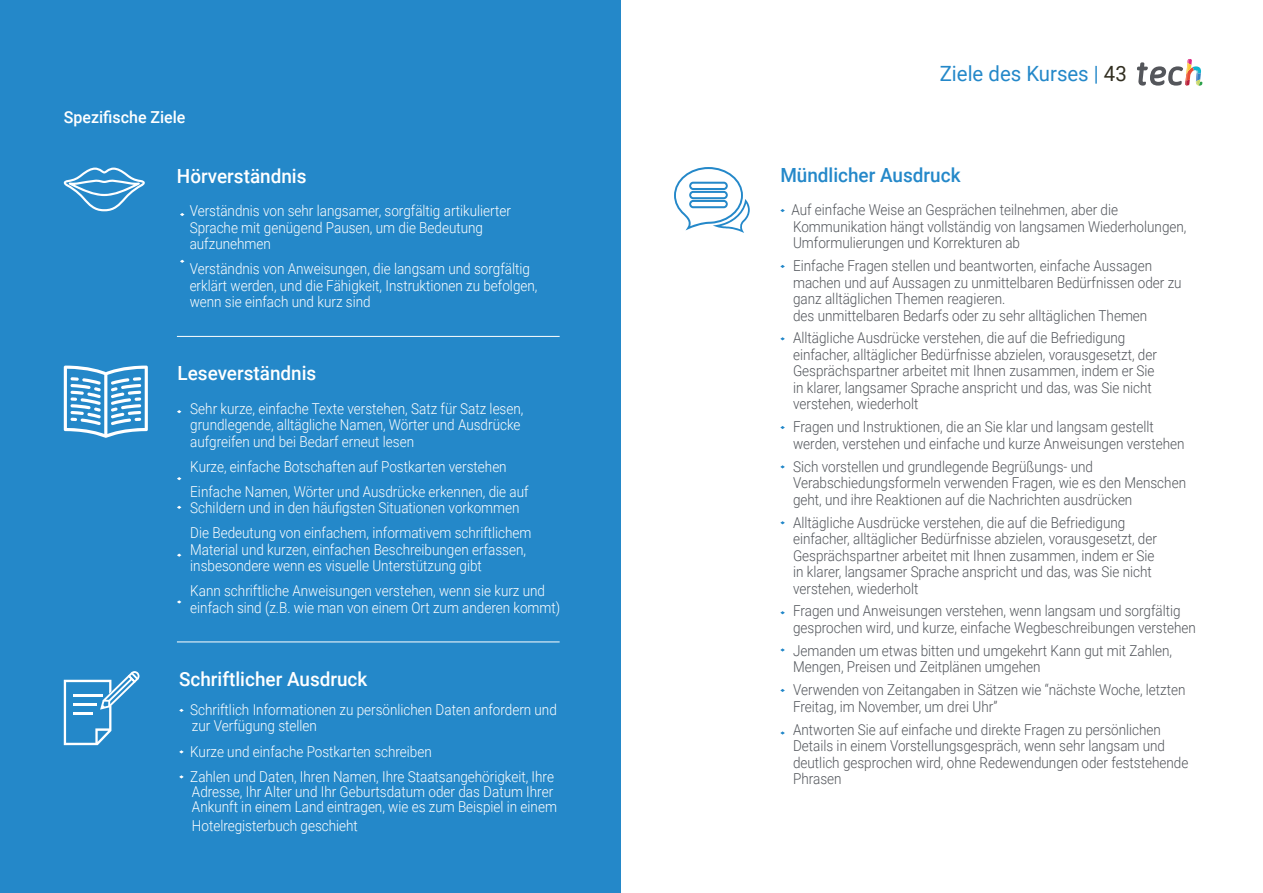
<style>
.page{position:relative;width:1263px;height:893px;background:#fff}
.page>*{position:absolute;margin:0;border:0;box-sizing:border-box;transform-origin:0 0}
.t1{font:21px "Roboto";color:#2488c9}
.t2{font:500 19.5px "Roboto";color:#fff}
.t3{font:500 19.5px "Roboto";color:#2488c9}
.t4{font:500 16.5px "Roboto";color:#fff}
.t5{font:300 15px/16.5px "Roboto";color:#52555b;scale:.9 1}
.t6{font:300 15px/16.5px "Roboto";color:#fff;scale:.9 1}
.s1{color:#312e20}
</style>
<div class="page">
<svg style="left:1137px;top:59px;width:65px;height:27px"></svg>
<svg style="left:780px;top:337px;width:5px;height:3px"></svg>
<svg style="left:780px;top:465px;width:5px;height:3px"></svg>
<svg style="left:780px;top:521px;width:5px;height:3px"></svg>
<svg style="left:780px;top:611px;width:5px;height:3px"></svg>
<svg style="left:780px;top:648px;width:5px;height:4px"></svg>
<svg style="left:780px;top:731px;width:5px;height:4px"></svg>
<div style="left:0;top:0;width:621px;height:893px;background:#2488c9"></div>
<svg style="left:64px;top:168px;width:81px;height:43px"></svg>
<svg style="left:674px;top:167px;width:76px;height:66px"></svg>
<svg style="left:64px;top:366px;width:84px;height:72px"></svg>
<hr style="left:177px;top:336px;width:383px;height:1px;background:#fff">
<hr style="left:177px;top:642px;width:383px;height:1px;background:#fff">
<svg style="left:64px;top:671px;width:76px;height:74px"></svg>
<hr style="left:73px;top:712px;width:20px;height:3px;background:#fff">
<hr style="left:73px;top:694px;width:29px;height:2px;background:#fff">
<hr style="left:73px;top:703px;width:23px;height:2px;background:#fff">
<svg style="left:179px;top:750px;width:5px;height:3px"></svg>
<svg style="left:179px;top:775px;width:5px;height:3px"></svg>
<svg style="left:177px;top:600px;width:4px;height:4px"></svg>
<p class="t4" style="left:64px;top:106px;width:123px">Spezifische Ziele</p>
<h2 class="t2" style="left:177px;top:162px;width:131px">Hörverständnis</h2>
<p class="t6" style="left:190px;top:202px;width:358px">Verständnis von sehr langsamer, sorgfältig artikulierter<br>Sprache mit genügend Pausen, um die Bedeutung aufzunehmen</p>
<p class="t6" style="left:190px;top:260px;width:388px">Verständnis von Anweisungen, die langsam und sorgfältig erklärt werden, und die Fähigkeit, Instruktionen zu befolgen, wenn sie einfach und kurz sind</p>
<h2 class="t2" style="left:178px;top:360px;width:140px">Leseverständnis</h2>
<p class="t6" style="left:190px;top:400px;width:372px">Sehr kurze, einfache Texte verstehen, Satz für Satz lesen, grundlegende, alltägliche Namen, Wörter und Ausdrücke aufgreifen und bei Bedarf erneut lesen</p>
<p class="t6" style="left:190px;top:453px;width:377px;line-height:25px">Kurze, einfache Botschaften auf Postkarten verstehen<br>Einfache Namen, Wörter und Ausdrücke erkennen, die auf</p>
<p class="t6" style="left:190px;top:495px;width:381px;line-height:25px">Schildern und in den häufigsten Situationen vorkommen<br>Die Bedeutung von einfachem, informativem schriftlichem</p>
<p class="t6" style="left:190px;top:541px;width:374px">Material und kurzen, einfachen Beschreibungen erfassen, insbesondere wenn es visuelle Unterstützung gibt</p>
<p class="t6" style="left:190px;top:582px;width:413px">Kann schriftliche Anweisungen verstehen, wenn sie kurz und einfach sind (z.B. wie man von einem Ort zum anderen kommt)</p>
<h2 class="t2" style="left:179px;top:665px;width:190px">Schriftlicher Ausdruck</h2>
<p class="t6" style="left:190px;top:701px;width:409px">Schriftlich Informationen zu persönlichen Daten anfordern und zur Verfügung stellen</p>
<p class="t6" style="left:190px;top:738px;width:406px;line-height:25px">Kurze und einfache Postkarten schreiben<br>Zahlen und Daten, Ihren Namen, Ihre Staatsangehörigkeit, Ihre</p>
<p class="t6" style="left:192px;top:783px;width:407px;line-height:15px">Adresse, Ihr Alter und Ihr Geburtsdatum oder das Datum Ihrer<br>Ankunft in einem Land eintragen, wie es zum Beispiel in einem</p>
<p class="t6" style="left:192px;top:817px;width:186px">Hotelregisterbuch geschieht</p>
<h1 class="t1" style="left:940px;top:59px;width:189px">Ziele des Kurses | <span class="s1">43</span></h1>
<h2 class="t3" style="left:780px;top:161px;width:182px">Mündlicher Ausdruck</h2>
<p class="t5" style="left:791px;top:201px;width:440px">Auf einfache Weise an Gesprächen teilnehmen, aber die<br>Kommunikation hängt vollständig von langsamen Wiederholungen,<br>Umformulierungen und Korrekturen ab</p>
<p class="t5" style="left:793px;top:257px;width:433px">Einfache Fragen stellen und beantworten, einfache Aussagen machen und auf Aussagen zu unmittelbaren Bedürfnissen oder zu ganz alltäglichen Themen reagieren.<br>des unmittelbaren Bedarfs oder zu sehr alltäglichen Themen</p>
<p class="t5" style="left:793px;top:329px;width:406px">Alltägliche Ausdrücke verstehen, die auf die Befriedigung einfacher, alltäglicher Bedürfnisse abzielen, vorausgesetzt, der Gesprächspartner arbeitet mit Ihnen zusammen, indem er Sie in klarer, langsamer Sprache anspricht und das, was Sie nicht verstehen, wiederholt</p>
<p class="t5" style="left:793px;top:418px;width:436px">Fragen und Instruktionen, die an Sie klar und langsam gestellt werden, verstehen und einfache und kurze Anweisungen verstehen</p>
<p class="t5" style="left:793px;top:458px;width:438px">Sich vorstellen und grundlegende Begrüßungs- und<br>Verabschiedungsformeln verwenden Fragen, wie es den Menschen geht, und ihre Reaktionen auf die Nachrichten ausdrücken</p>
<p class="t5" style="left:793px;top:513px;width:406px">Alltägliche Ausdrücke verstehen, die auf die Befriedigung einfacher, alltäglicher Bedürfnisse abzielen, vorausgesetzt, der Gesprächspartner arbeitet mit Ihnen zusammen, indem er Sie in klarer, langsamer Sprache anspricht und das, was Sie nicht verstehen, wiederholt</p>
<p class="t5" style="left:793px;top:602px;width:449px">Fragen und Anweisungen verstehen, wenn langsam und sorgfältig gesprochen wird, und kurze, einfache Wegbeschreibungen verstehen</p>
<p class="t5" style="left:793px;top:642px;width:423px">Jemanden um etwas bitten und umgekehrt Kann gut mit Zahlen,<br>Mengen, Preisen und Zeitplänen umgehen</p>
<p class="t5" style="left:793px;top:681px;width:437px">Verwenden von Zeitangaben in Sätzen wie “nächste Woche, letzten<br>Freitag, im November, um drei Uhr”</p>
<p class="t5" style="left:793px;top:720px;width:441px">Antworten Sie auf einfache und direkte Fragen zu persönlichen Details in einem Vorstellungsgespräch, wenn sehr langsam und deutlich gesprochen wird, ohne Redewendungen oder feststehende Phrasen</p>
</div>
